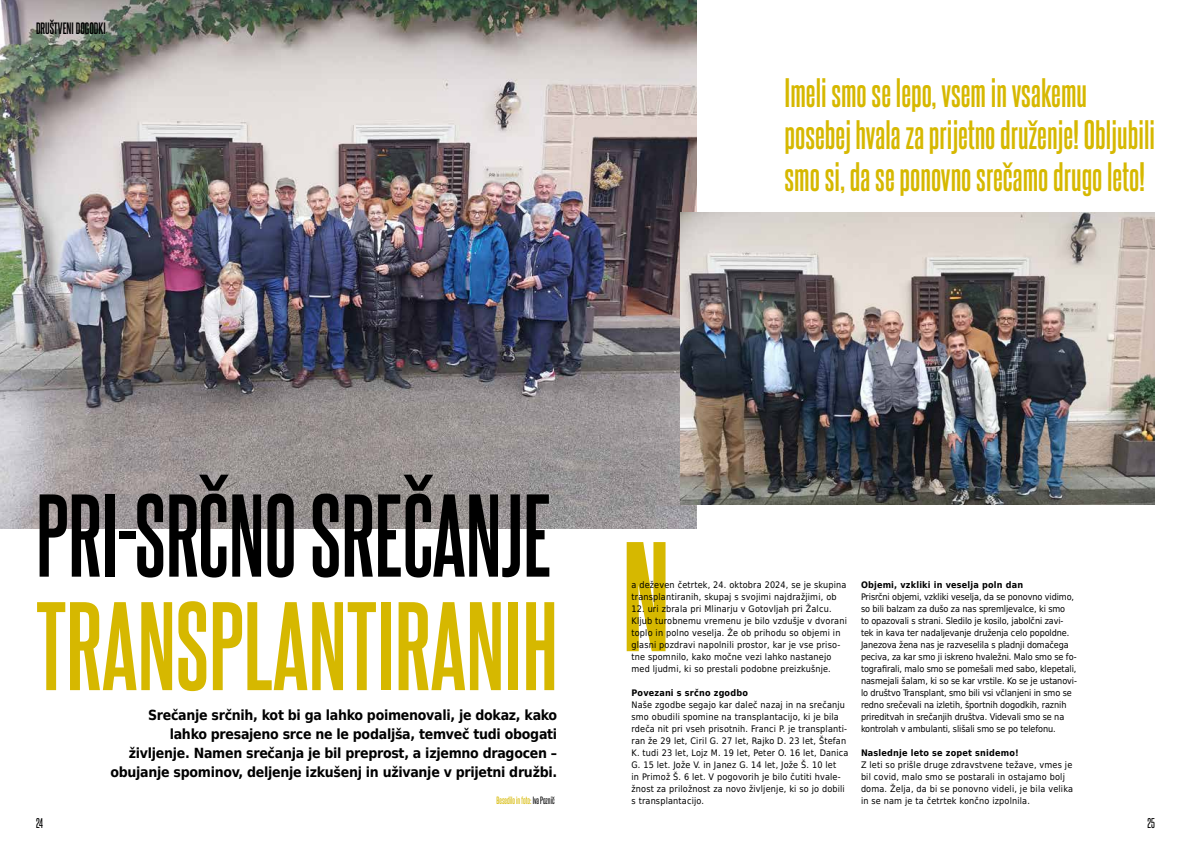
<style>
.page{position:relative;width:1191px;height:842px;background:#fff}
.page>*{position:absolute;margin:0;border:0;box-sizing:border-box;transform-origin:0 0}
.t1{font:132.6px "Steelfish Eb";color:#d6b800}
.t2{font:700 106.9px "Steelfish Rg";color:#d6b800}
.t3{font:700 99.9px "Steelfish Rg";color:#000}
.t4{font:700 35px/42px "Steelfish Rg";color:#d6b800}
.t5{font:700 14px/19px "DejaVu Sans Condensed";letter-spacing:-.02em;color:#000;text-align:right}
.t6{font:700 14px "Steelfish Rg";color:#000}
.t7{font:12px "Steelfish Rg";color:#000}
.t8{font:9px/12px "DejaVu Sans Condensed";letter-spacing:.02em;color:#000}
.t9{font:9px/12px "DejaVu Sans Condensed";letter-spacing:-.01em;color:#000}
.t10{font:700 9px "DejaVu Sans Condensed";letter-spacing:.02em;color:#000}
.t11{font:9px "Steelfish Rg";color:#d6b800}
.s1{color:#000}
</style>
<div class="page">
<img style="left:0;top:0;width:696px;height:528px">
<img style="left:681px;top:212px;width:474px;height:292px">
<h3 class="t6" style="left:36px;top:19px;width:71px">DRUŠTVENI DOGODKI</h3>
<h3 class="t6" style="left:36px;top:19px;width:32px">RUBRIKA</h3>
<h3 class="t4" style="left:784px;top:69px;width:372px">Imeli smo se lepo, vsem in vsakemu posebej hvala za prijetno druženje! Obljubili smo si, da se ponovno srečamo drugo leto!</h3>
<h3 class="t3" style="left:36px;top:464px;width:516px">PRI-SRČNO SREČANJE</h3>
<h2 class="t2" style="left:36px;top:570px;width:523px">TRANSPLANTIRANIH</h2>
<p class="t5" style="left:110px;top:705px;width:448px">Srečanje srčnih, kot bi ga lahko poimenovali, je dokaz, kako lahko presajeno srce ne le podaljša, temveč tudi obogati življenje. Namen srečanja je bil preprost, a izjemno dragocen – obujanje spominov, deljenje izkušenj in uživanje v prijetni družbi.</p>
<p class="t11" style="left:496px;top:794px;width:59px">Besedilo in foto: <span class="s1">Iva Poznič</span></p>
<h1 class="t1" style="left:622px;top:501px;width:49px">N</h1>
<p class="t8" style="left:631px;top:578px;width:216px">a deževen četrtek, 24. oktobra 2024, se je skupina transplantiranih, skupaj s svojimi najdražjimi, ob</p>
<p class="t8" style="left:631px;top:602px;width:217px">12. uri zbrala pri Mlinarju v Gotovljah pri Žalcu.<br>Kljub turobnemu vremenu je bilo vzdušje v dvorani toplo in polno veselja. Že ob prihodu so objemi in glasni pozdravi napolnili prostor, kar je vse priso&shy;tne spomnilo, kako močne vezi lahko nastanejo med ljudmi, ki so prestali podobne preizkušnje.</p>
<p class="t10" style="left:631px;top:685px;width:118px">Povezani s srčno zgodbo</p>
<p class="t8" style="left:631px;top:698px;width:218px">Naše zgodbe segajo kar daleč nazaj in na srečanju smo obudili spomine na transplantacijo, ki je bila rdeča nit pri vseh prisotnih. Franci P. je transplanti&shy;ran že 29 let, Ciril G. 27 let, Rajko D. 23 let, Štefan K. tudi 23 let, Lojz M. 19 let, Peter O. 16 let, Danica G. 15 let. Jože V. in Janez G. 14 let, Jože Š. 10 let<br>in Primož Š. 6 let. V pogovorih je bilo čutiti hvale&shy;žnost za priložnost za novo življenje, ki so jo dobili s transplantacijo.</p>
<p class="t10" style="left:861px;top:577px;width:164px">Objemi, vzkliki in veselja poln dan</p>
<p class="t9" style="left:861px;top:590px;width:217px">Prisrčni objemi, vzkliki veselja, da se ponovno vidimo, so bili balzam za dušo za nas spremljevalce, ki smo<br>to opazovali s strani. Sledilo je kosilo, jabolčni zavi&shy;tek in kava ter nadaljevanje druženja celo popoldne.<br>Janezova žena nas je razveselila s pladnji domačega peciva, za kar smo ji iskreno hvaležni. Malo smo se fo&shy;tografirali, malo smo se pomešali med sabo, klepetali, nasmejali šalam, ki so se kar vrstile. Ko se je ustanovi&shy;lo društvo Transplant, smo bili vsi včlanjeni in smo se redno srečevali na izletih, športnih dogodkih, raznih prireditvah in srečanjih društva. Videvali smo se na kontrolah v ambulanti, slišali smo se po telefonu.</p>
<p class="t10" style="left:861px;top:745px;width:159px">Naslednje leto se zopet snidemo!</p>
<p class="t8" style="left:861px;top:758px;width:213px">Z leti so prišle druge zdravstvene težave, vmes je bil covid, malo smo se postarali in ostajamo bolj doma. Želja, da bi se ponovno videli, je bila velika in se nam je ta četrtek končno izpolnila.</p>
<h3 class="t7" style="left:36px;top:815px;width:9px">24</h3>
<h3 class="t7" style="left:1147px;top:815px;width:9px">25</h3>
</div>
